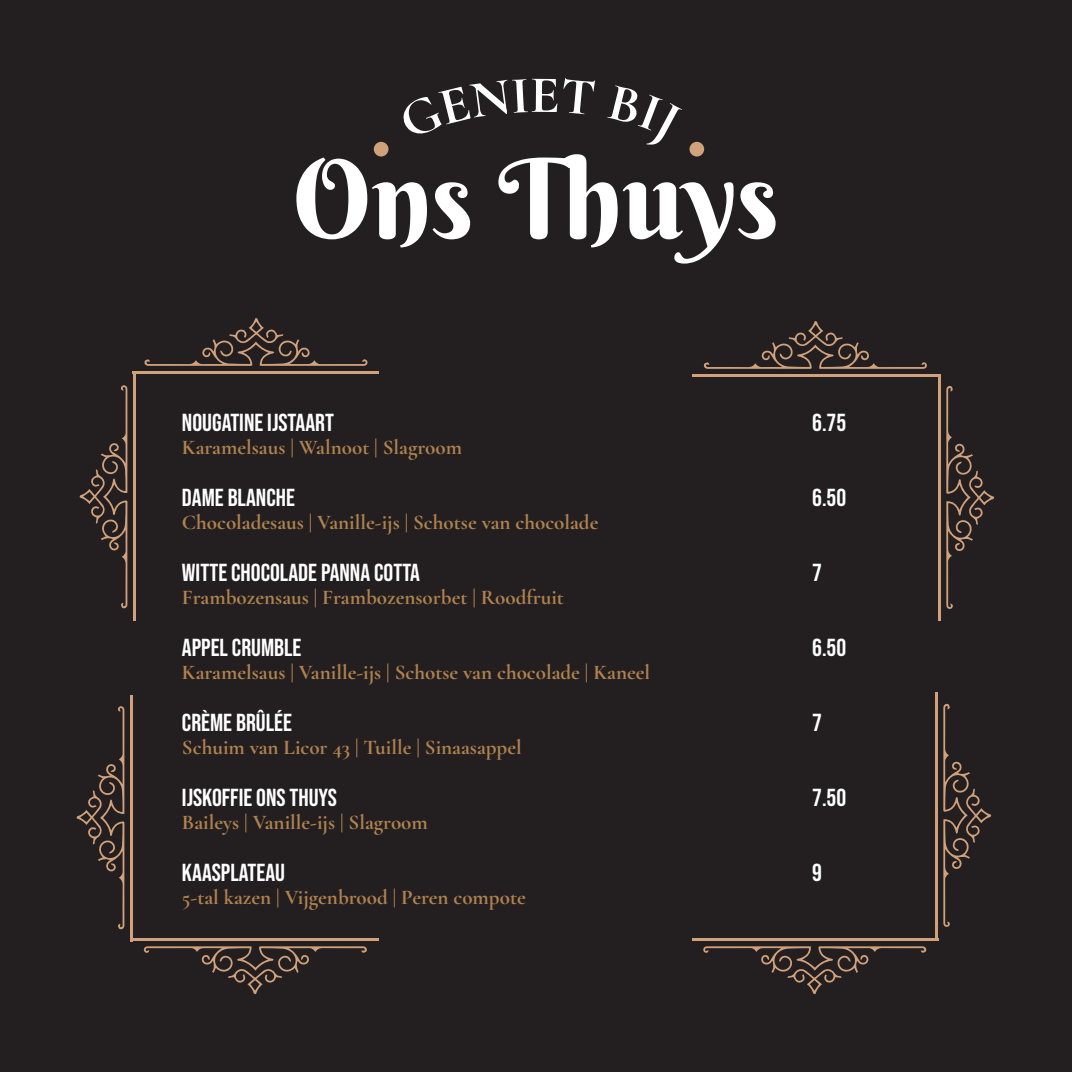
<style>
.page{position:relative;width:1072px;height:1072px;background:#fff}
.page>*{position:absolute;margin:0;border:0;box-sizing:border-box;transform-origin:0 0}
.t1{font:110.95px "Berkshire Swash";color:#fff}
.t2{font:24.5px "Bebas Neue";color:#fff}
.t3{font:700 21px "Cormorant Garamond";color:#b0824f}
</style>
<div class="page">
<div style="left:0;top:0;width:1071px;height:1071px;background:#231f20"></div>
<div style="left:689px;top:142px;width:15px;height:14px;background:#d0a17b;border-radius:50%"></div>
<div style="left:374px;top:142px;width:14px;height:14px;background:#d0a17b;border-radius:50%"></div>
<svg style="left:403px;top:79px;width:154px;height:55px"></svg>
<svg style="left:563px;top:78px;width:32px;height:36px"></svg>
<svg style="left:607px;top:85px;width:75px;height:60px"></svg>
<hr style="left:692px;top:374px;width:246px;height:3px;background:#d0a17b">
<svg style="left:703px;top:321px;width:224px;height:48px"></svg>
<hr style="left:938px;top:374px;width:3px;height:246px;background:#d0a17b">
<svg style="left:946px;top:386px;width:48px;height:223px"></svg>
<hr style="left:935px;top:692px;width:3px;height:246px;background:#d0a17b">
<svg style="left:943px;top:703px;width:48px;height:224px"></svg>
<hr style="left:692px;top:938px;width:246px;height:3px;background:#d0a17b">
<svg style="left:703px;top:946px;width:223px;height:48px"></svg>
<hr style="left:132px;top:938px;width:247px;height:3px;background:#d0a17b">
<svg style="left:144px;top:946px;width:223px;height:48px"></svg>
<hr style="left:129px;top:695px;width:3px;height:246px;background:#d0a17b">
<svg style="left:76px;top:706px;width:48px;height:223px"></svg>
<hr style="left:132px;top:374px;width:3px;height:246px;background:#d0a17b">
<svg style="left:79px;top:385px;width:48px;height:223px"></svg>
<hr style="left:132px;top:371px;width:247px;height:3px;background:#d0a17b">
<svg style="left:144px;top:318px;width:224px;height:48px"></svg>
<h1 class="t1" style="left:292px;top:130px;width:488px">Ons Thuys</h1>
<p class="t2" style="left:182px;top:409px;width:153px">NOUGATINE IJSTAART</p>
<p class="t2" style="left:812px;top:409px;width:36px">6.75</p>
<p class="t3" style="left:182px;top:434px;width:282px">Karamelsaus | Walnoot | Slagroom</p>
<p class="t2" style="left:182px;top:484px;width:114px">DAME BLANCHE</p>
<p class="t2" style="left:812px;top:484px;width:36px">6.50</p>
<p class="t3" style="left:182px;top:509px;width:418px">Chocoladesaus | Vanille-ijs | Schotse van chocolade</p>
<p class="t2" style="left:182px;top:558px;width:240px">WITTE CHOCOLADE PANNA COTTA</p>
<p class="t2" style="left:812px;top:558px;width:11px">7</p>
<p class="t3" style="left:182px;top:584px;width:383px">Frambozensaus | Frambozensorbet | Roodfruit</p>
<p class="t2" style="left:182px;top:633px;width:121px">APPEL CRUMBLE</p>
<p class="t2" style="left:812px;top:633px;width:36px">6.50</p>
<p class="t3" style="left:182px;top:659px;width:469px">Karamelsaus | Vanille-ijs | Schotse van chocolade | Kaneel</p>
<p class="t2" style="left:182px;top:708px;width:111px">CRÈME BRÛLÉE</p>
<p class="t2" style="left:812px;top:708px;width:11px">7</p>
<p class="t3" style="left:182px;top:734px;width:341px">Schuim van Licor 43 | Tuille | Sinaasappel</p>
<p class="t2" style="left:182px;top:783px;width:156px">IJSKOFFIE ONS THUYS</p>
<p class="t2" style="left:812px;top:783px;width:36px">7.50</p>
<p class="t3" style="left:182px;top:809px;width:247px">Baileys | Vanille-ijs | Slagroom</p>
<p class="t2" style="left:182px;top:858px;width:105px">KAASPLATEAU</p>
<p class="t2" style="left:812px;top:858px;width:11px">9</p>
<p class="t3" style="left:182px;top:883px;width:345px">5-tal kazen | Vijgenbrood | Peren compote</p>
</div>
